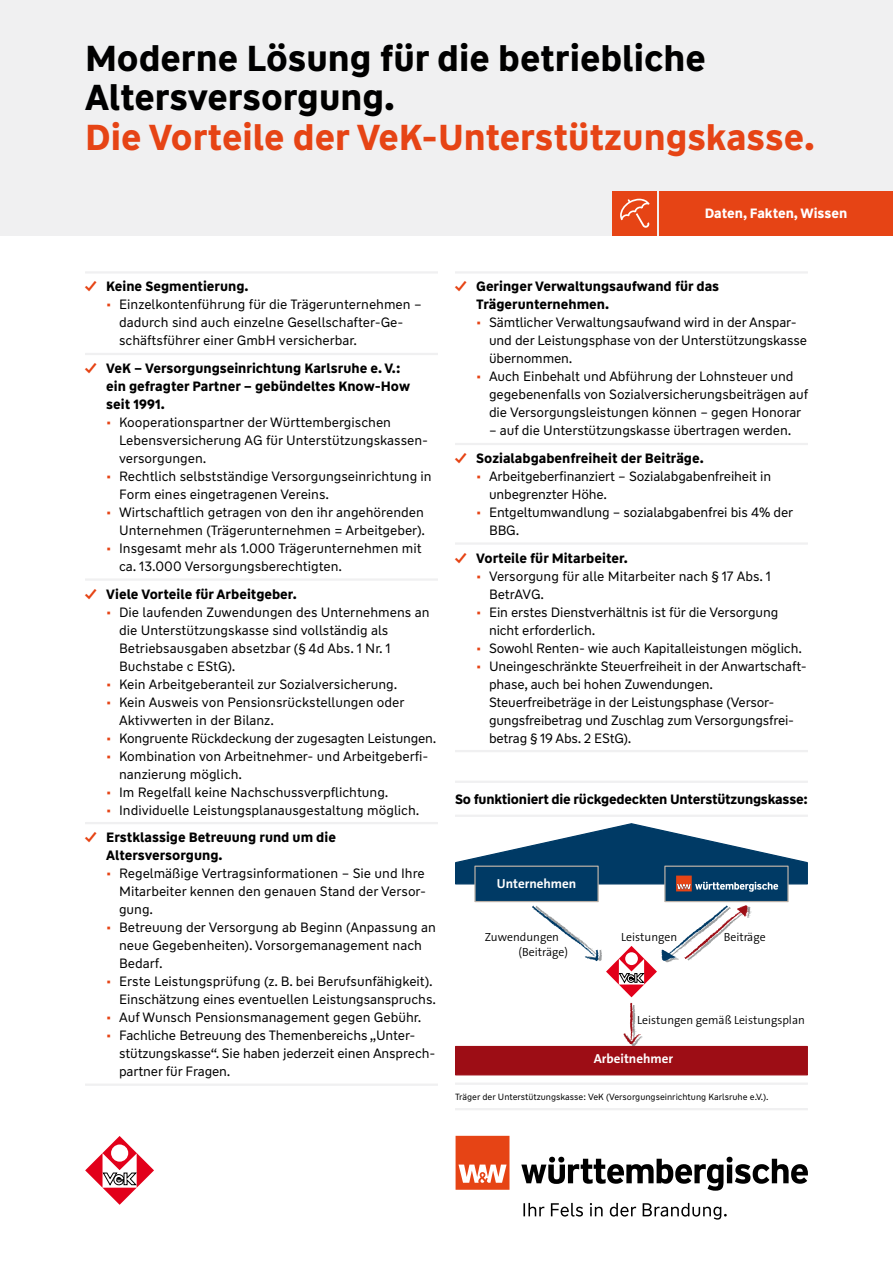
<style>
.page{position:relative;width:893px;height:1263px;background:#fff}
.page>*{position:absolute;margin:0;border:0;box-sizing:border-box;transform-origin:0 0}
.t1{font:700 36px/39.6px "WW Type";color:#000}
.t2{font:700 36px "WW Type";color:#e64415}
.t3{font:13.5px/18px "WW Type";letter-spacing:-.005em;color:#000}
.t4{font:700 13.5px/18px "WW Type";color:#000}
.t5{font:700 13.5px "WW Type";color:#fff}
.t6{font:700 13.05px "The Sans Os F";color:#fff}
.t7{font:300 11.85px "The Sans Os F";color:#000}
.t8{font:9px "WW Type";color:#000}
.s1{color:#e64415}
</style>
<div class="page">
<div style="left:0;top:0;width:893px;height:235px;background:#f0f0f1"></div>
<div style="left:613px;top:191px;width:44px;height:44px;background:#e64415"></div>
<svg style="left:620px;top:199px;width:30px;height:29px"></svg>
<hr style="left:85px;top:271px;width:353px;height:3px;background:#f0f0f1">
<hr style="left:85px;top:353px;width:353px;height:2px;background:#f0f0f1">
<hr style="left:85px;top:578px;width:353px;height:3px;background:#f0f0f1">
<hr style="left:85px;top:822px;width:353px;height:2px;background:#f0f0f1">
<hr style="left:85px;top:1083px;width:353px;height:3px;background:#f0f0f1">
<hr style="left:455px;top:271px;width:353px;height:3px;background:#f0f0f1">
<hr style="left:455px;top:443px;width:353px;height:2px;background:#f0f0f1">
<hr style="left:455px;top:542px;width:353px;height:3px;background:#f0f0f1">
<hr style="left:455px;top:750px;width:353px;height:2px;background:#f0f0f1">
<svg style="left:85px;top:1136px;width:68px;height:69px"></svg>
<svg style="left:455px;top:902px;width:353px;height:174px"></svg>
<hr style="left:455px;top:781px;width:353px;height:2px;background:#f0f0f1">
<hr style="left:455px;top:815px;width:353px;height:2px;background:#f0f0f1">
<hr style="left:455px;top:1082px;width:353px;height:3px;background:#f0f0f1">
<hr style="left:455px;top:1108px;width:353px;height:2px;background:#f0f0f1">
<div style="left:455px;top:1046px;width:353px;height:29px;background:#9d0d15"></div>
<div style="left:664px;top:865px;width:125px;height:37px;background:#003a65;border:1px solid #b8afa6"></div>
<div style="left:474px;top:865px;width:125px;height:37px;background:#003a65;border:1px solid #b8afa6"></div>
<svg style="left:623px;top:1003px;width:20px;height:43px"></svg>
<svg style="left:532px;top:905px;width:220px;height:92px"></svg>
<svg style="left:455px;top:823px;width:353px;height:69px"></svg>
<div style="left:659px;top:191px;width:234px;height:44px;background:#e64415"></div>
<svg style="left:523px;top:1203px;width:204px;height:16px"></svg>
<svg style="left:521px;top:1157px;width:287px;height:34px"></svg>
<svg style="left:456px;top:1136px;width:53px;height:54px;background:#ea6742"></svg>
<h1 class="t1" style="left:85px;top:38px;width:622px">Moderne Lösung für die betriebliche<br>Altersversorgung.</h1>
<h1 class="t2" style="left:85px;top:113px;width:731px">Die Vorteile der VeK-Unterstützungskasse.</h1>
<p class="t5" style="left:705px;top:204px;width:144px">Daten, Fakten, Wissen</p>
<p class="t4" style="left:85px;top:278px;width:165px"><span class="s1">✓</span> Keine Segmentierung.</p>
<p class="t3" style="left:119px;top:296px;width:304px;text-indent:-13px"><span class="s1">•</span> Einzelkontenführung für die Trägerunternehmen – dadurch sind auch einzelne Gesellschafter-Ge&shy;schäftsführer einer GmbH versicherbar.</p>
<p class="t4" style="left:106px;top:359px;width:305px;text-indent:-21px"><span class="s1">✓</span> VeK – Versorgungseinrichtung Karlsruhe e. V.: ein gefragter Partner – gebündeltes Know-How seit 1991.</p>
<p class="t3" style="left:119px;top:413px;width:311px;text-indent:-13px"><span class="s1">•</span> Kooperationspartner der Württembergischen<br>Lebensversicherung AG für Unterstützungskassen&shy;versorgungen.</p>
<p class="t3" style="left:119px;top:467px;width:314px;text-indent:-13px"><span class="s1">•</span> Rechtlich selbstständige Versorgungseinrichtung in<br>Form eines eingetragenen Vereins.</p>
<p class="t3" style="left:106px;top:503px;width:320px;text-align:right"><span class="s1">•</span> Wirtschaftlich getragen von den ihr angehörenden<br>Unternehmen (Trägerunternehmen = Arbeitgeber).</p>
<p class="t3" style="left:119px;top:539px;width:304px;text-indent:-13px"><span class="s1">•</span> Insgesamt mehr als 1.000 Trägerunternehmen mit ca. 13.000 Versorgungsberechtigten.</p>
<p class="t4" style="left:85px;top:585px;width:213px"><span class="s1">✓</span> Viele Vorteile für Arbeitgeber.</p>
<p class="t3" style="left:119px;top:603px;width:312px;text-indent:-13px"><span class="s1">•</span> Die laufenden Zuwendungen des Unternehmens an die Unterstützungskasse sind vollständig als Betriebsausgaben absetzbar (§ 4d Abs. 1 Nr. 1<br>Buchstabe c EStG).</p>
<p class="t3" style="left:106px;top:675px;width:293px"><span class="s1">•</span> Kein Arbeitgeberanteil zur Sozialversicherung.</p>
<p class="t3" style="left:119px;top:693px;width:287px;text-indent:-13px"><span class="s1">•</span> Kein Ausweis von Pensionsrückstellungen oder<br>Aktivwerten in der Bilanz.</p>
<p class="t3" style="left:106px;top:729px;width:332px"><span class="s1">•</span> Kongruente Rückdeckung der zugesagten Leistungen.</p>
<p class="t3" style="left:119px;top:747px;width:311px;text-indent:-13px"><span class="s1">•</span> Kombination von Arbeitnehmer- und Arbeitgeberfi&shy;nanzierung möglich.</p>
<p class="t3" style="left:106px;top:783px;width:284px"><span class="s1">•</span> Im Regelfall keine Nachschussverpflichtung.</p>
<p class="t3" style="left:106px;top:801px;width:315px"><span class="s1">•</span> Individuelle Leistungsplanausgestaltung möglich.</p>
<p class="t4" style="left:106px;top:828px;width:231px;text-indent:-21px"><span class="s1">✓</span> Erstklassige Betreuung rund um die<br>Altersversorgung.</p>
<p class="t3" style="left:119px;top:864px;width:309px;text-align:justify;text-indent:-13px"><span class="s1">•</span> Regelmäßige Vertragsinformationen – Sie und Ihre Mitarbeiter kennen den genauen Stand der Versor&shy;gung.</p>
<p class="t3" style="left:119px;top:918px;width:318px;text-indent:-13px"><span class="s1">•</span> Betreuung der Versorgung ab Beginn (Anpassung an neue Gegebenheiten). Vorsorgemanagement nach<br>Bedarf.</p>
<p class="t3" style="left:106px;top:972px;width:331px;text-align:right"><span class="s1">•</span> Erste Leistungsprüfung (z. B. bei Berufsunfähigkeit).<br>Einschätzung eines eventuellen Leistungsanspruchs.</p>
<p class="t3" style="left:106px;top:1008px;width:316px"><span class="s1">•</span> Auf Wunsch Pensionsmanagement gegen Gebühr.</p>
<p class="t3" style="left:119px;top:1026px;width:318px;text-indent:-13px"><span class="s1">•</span> Fachliche Betreuung des Themenbereichs „Unter&shy;stützungskasse“. Sie haben jederzeit einen Ansprech&shy;partner für Fragen.</p>
<p class="t4" style="left:476px;top:278px;width:244px;text-indent:-21px"><span class="s1">✓</span> Geringer Verwaltungsaufwand für das<br>Trägerunternehmen.</p>
<p class="t3" style="left:489px;top:314px;width:319px;text-indent:-13px"><span class="s1">•</span> Sämtlicher Verwaltungsaufwand wird in der Anspar&shy;und der Leistungsphase von der Unterstützungskasse übernommen.</p>
<p class="t3" style="left:489px;top:368px;width:321px;text-indent:-13px"><span class="s1">•</span> Auch Einbehalt und Abführung der Lohnsteuer und gegebenenfalls von Sozialversicherungsbeiträgen auf die Versorgungsleistungen können – gegen Honorar</p>
<p class="t3" style="left:489px;top:422px;width:304px">– auf die Unterstützungskasse übertragen werden.</p>
<p class="t4" style="left:455px;top:449px;width:250px"><span class="s1">✓</span> Sozialabgabenfreiheit der Beiträge.</p>
<p class="t3" style="left:489px;top:467px;width:284px;text-indent:-13px"><span class="s1">•</span> Arbeitgeberfinanziert – Sozialabgabenfreiheit in unbegrenzter Höhe.</p>
<p class="t3" style="left:489px;top:503px;width:306px;text-indent:-13px"><span class="s1">•</span> Entgeltumwandlung – sozialabgabenfrei bis 4% der<br>BBG.</p>
<p class="t4" style="left:455px;top:549px;width:174px"><span class="s1">✓</span> Vorteile für Mitarbeiter.</p>
<p class="t3" style="left:489px;top:567px;width:284px;text-indent:-13px"><span class="s1">•</span> Versorgung für alle Mitarbeiter nach § 17 Abs. 1<br>BetrAVG.</p>
<p class="t3" style="left:489px;top:603px;width:291px;text-indent:-13px"><span class="s1">•</span> Ein erstes Dienstverhältnis ist für die Versorgung nicht erforderlich.</p>
<p class="t3" style="left:476px;top:639px;width:327px"><span class="s1">•</span> Sowohl Renten- wie auch Kapitalleistungen möglich.</p>
<p class="t3" style="left:489px;top:657px;width:319px;text-indent:-13px"><span class="s1">•</span> Uneingeschränkte Steuerfreiheit in der Anwartschaft&shy;phase, auch bei hohen Zuwendungen.<br>Steuerfreibeträge in der Leistungsphase (Versor&shy;gungsfreibetrag und Zuschlag zum Versorgungsfrei&shy;betrag § 19 Abs. 2 EStG).</p>
<p class="t4" style="left:455px;top:790px;width:354px">So funktioniert die rückgedeckten Unterstützungskasse:</p>
<p class="t6" style="left:497px;top:875px;width:81px">Unternehmen</p>
<p class="t7" style="left:485px;top:932px;width:76px">Zuwendungen</p>
<p class="t7" style="left:621px;top:932px;width:57px">Leistungen</p>
<p class="t7" style="left:724px;top:932px;width:43px">Beiträge</p>
<p class="t7" style="left:519px;top:947px;width:51px">(Beiträge)</p>
<p class="t7" style="left:637px;top:1015px;width:169px">Leistungen gemäß Leistungsplan</p>
<p class="t6" style="left:594px;top:1050px;width:81px">Arbeitnehmer</p>
<p class="t8" style="left:455px;top:1091px;width:315px">Träger der Unterstützungskasse: VeK (Versorgungseinrichtung Karlsruhe e.V.).</p>
</div>
